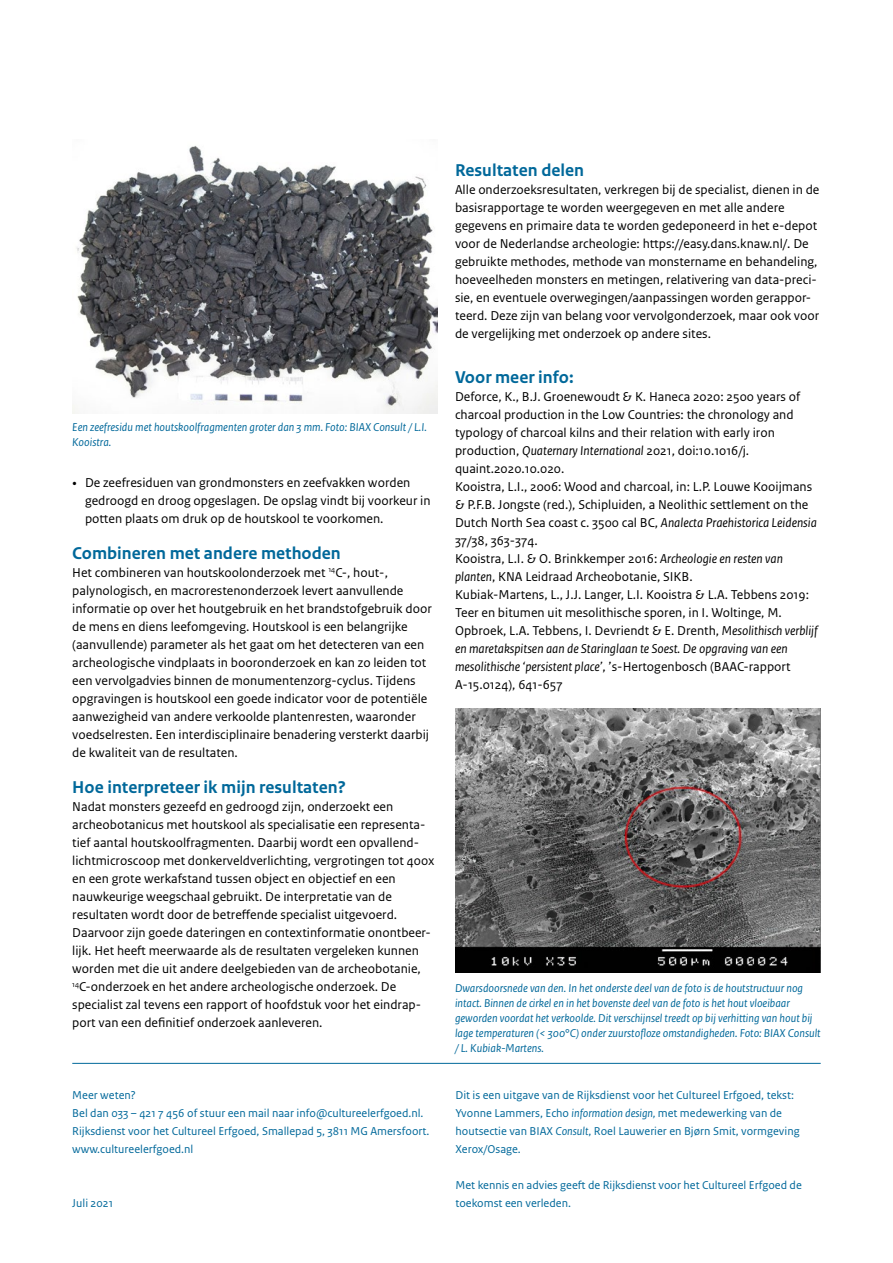
<style>
.page{position:relative;width:893px;height:1263px;background:#fff}
.page>*{position:absolute;margin:0;border:0;box-sizing:border-box;transform-origin:0 0}
.H2_03_RCE_Alineakop{font:700 18px "Rijksoverheid Sans Text";color:#00689a}
.P_06_RCE_Broodtekst{font:13.5px/18px "Rijksoverheid Sans Text";color:#000}
.P_colofon{font:12px/18px "Rijksoverheid Sans Text";color:#00689a}
.t1{font:italic 12px/15px "Rijksoverheid Sans Text";color:#00689a}
.s1{font-family:"Rijksoverheid Serif"}
.s2{font-style:italic}
</style>
<div class="page">
<img style="left:72px;top:145px;width:366px;height:268px">
<hr style="left:72px;top:1063px;width:749px;height:1px;background:#00689a">
<img style="left:455px;top:708px;width:366px;height:265px">
<p class="t1" style="left:72px;top:420px;width:356px">Een zeefresidu met houtskoolfragmenten groter dan 3 mm. Foto: BIAX Consult / L.I.<br>Kooistra.</p>
<p class="P_06_RCE_Broodtekst" style="left:85px;top:474px;width:347px;text-indent:-13px"><span class="s1">•</span> De zeefresiduen van grondmonsters en zeefvakken worden gedroogd en droog opgeslagen. De opslag vindt bij voorkeur in potten plaats om druk op de houtskool te voorkomen.</p>
<h2 class="H2_03_RCE_Alineakop" style="left:72px;top:543px;width:270px">Combineren met andere methoden</h2>
<p class="P_06_RCE_Broodtekst" style="left:72px;top:564px;width:361px">Het combineren van houtskoolonderzoek met <sup>14</sup>C-, hout-, palynologisch, en macrorestenonderzoek levert aanvullende informatie op over het houtgebruik en het brandstofgebruik door de mens en diens leefomgeving. Houtskool is een belangrijke (aanvullende) parameter als het gaat om het detecteren van een archeologische vindplaats in booronderzoek en kan zo leiden tot een vervolgadvies binnen de monumentenzorg-cyclus. Tijdens opgravingen is houtskool een goede indicator voor de potentiële aanwezigheid van andere verkoolde plantenresten, waaronder voedselresten. Een interdisciplinaire benadering versterkt daarbij de kwaliteit van de resultaten.</p>
<h2 class="H2_03_RCE_Alineakop" style="left:72px;top:777px;width:275px">Hoe interpreteer ik mijn resultaten?</h2>
<p class="P_06_RCE_Broodtekst" style="left:72px;top:798px;width:364px">Nadat monsters gezeefd en gedroogd zijn, onderzoekt een archeobotanicus met houtskool als specialisatie een representa&shy;tief aantal houtskoolfragmenten. Daarbij wordt een opvallend&shy;lichtmicroscoop met donkerveldverlichting, vergrotingen tot 400x en een grote werkafstand tussen object en objectief en een nauwkeurige weegschaal gebruikt. De interpretatie van de resultaten wordt door de betreffende specialist uitgevoerd.<br>Daarvoor zijn goede dateringen en contextinformatie onontbeer&shy;lijk. Het heeft meerwaarde als de resultaten vergeleken kunnen worden met die uit andere deelgebieden van de archeobotanie, <sup>14</sup>C-onderzoek en het andere archeologische onderzoek. De specialist zal tevens een rapport of hoofdstuk voor het eindrap&shy;port van een definitief onderzoek aanleveren.</p>
<p class="P_colofon" style="left:72px;top:1086px;width:65px">Meer weten?</p>
<p class="P_colofon" style="left:72px;top:1104px;width:353px">Bel dan 033 – 421 7 456 of stuur een mail naar info@cultureelerfgoed.nl.</p>
<p class="P_colofon" style="left:72px;top:1122px;width:359px">Rijksdienst voor het Cultureel Erfgoed, Smallepad 5, 3811 MG Amersfoort. www.cultureelerfgoed.nl</p>
<p class="P_colofon" style="left:72px;top:1194px;width:42px">Juli 2021</p>
<h2 class="H2_03_RCE_Alineakop" style="left:455px;top:160px;width:131px">Resultaten delen</h2>
<p class="P_06_RCE_Broodtekst" style="left:455px;top:181px;width:366px">Alle onderzoeksresultaten, verkregen bij de specialist, dienen in de basisrapportage te worden weergegeven en met alle andere gegevens en primaire data te worden gedeponeerd in het e-depot voor de Nederlandse archeologie: https://easy.dans.knaw.nl/. De gebruikte methodes, methode van monstername en behandeling, hoeveelheden monsters en metingen, relativering van data-preci&shy;sie, en eventuele overwegingen/aanpassingen worden gerappor&shy;teerd. Deze zijn van belang voor vervolgonderzoek, maar ook voor de vergelijking met onderzoek op andere sites.</p>
<h2 class="H2_03_RCE_Alineakop" style="left:455px;top:367px;width:120px">Voor meer info:</h2>
<p class="P_06_RCE_Broodtekst" style="left:455px;top:388px;width:347px">Deforce, K., B.J. Groenewoudt &amp; K. Haneca 2020: 2500 years of charcoal production in the Low Countries: the chronology and typology of charcoal kilns and their relation with early iron production, <span class="s2">Quaternary International</span> 2021, doi:10.1016/j. quaint.2020.10.020.</p>
<p class="P_06_RCE_Broodtekst" style="left:455px;top:478px;width:363px">Kooistra, L.I., 2006: Wood and charcoal, in: L.P. Louwe Kooijmans &amp; P.F.B. Jongste (red.), Schipluiden, a Neolithic settlement on the Dutch North Sea coast c. 3500 cal BC, <span class="s2">Analecta Praehistorica Leidensia </span>37/38, 363-374.</p>
<p class="P_06_RCE_Broodtekst" style="left:455px;top:550px;width:329px">Kooistra, L.I. &amp; O. Brinkkemper 2016: <span class="s2">Archeologie en resten van planten</span>, KNA Leidraad Archeobotanie, SIKB.</p>
<p class="P_06_RCE_Broodtekst" style="left:455px;top:586px;width:364px">Kubiak-Martens, L., J.J. Langer, L.I. Kooistra &amp; L.A. Tebbens 2019:<br>Teer en bitumen uit mesolithische sporen, in I. Woltinge, M.<br>Opbroek, L.A. Tebbens, I. Devriendt &amp; E. Drenth, <span class="s2">Mesolithisch verblijf en maretakspitsen aan de Staringlaan te Soest. De opgraving van een mesolithische ‘persistent place’</span>, ’s-Hertogenbosch (BAAC-rapport A-15.0124), 641-657</p>
<p class="t1" style="left:455px;top:981px;width:367px">Dwarsdoorsnede van den. In het onderste deel van de foto is de houtstructuur nog intact. Binnen de cirkel en in het bovenste deel van de foto is het hout vloeibaar geworden voordat het verkoolde. Dit verschijnsel treedt op bij verhitting van hout bij lage temperaturen (&lt; 300°C) onder zuurstofloze omstandigheden. Foto: BIAX Consult / L. Kubiak-Martens.</p>
<p class="P_colofon" style="left:455px;top:1086px;width:346px">Dit is een uitgave van de Rijksdienst voor het Cultureel Erfgoed, tekst:<br>Yvonne Lammers, Echo <span class="s2">information design,</span> met medewerking van de houtsectie van BIAX <span class="s2">Consult</span>, Roel Lauwerier en Bjørn Smit, vormgeving Xerox/Osage.</p>
<p class="P_colofon" style="left:455px;top:1176px;width:348px">Met kennis en advies geeft de Rijksdienst voor het Cultureel Erfgoed de toekomst een verleden.</p>
</div>
